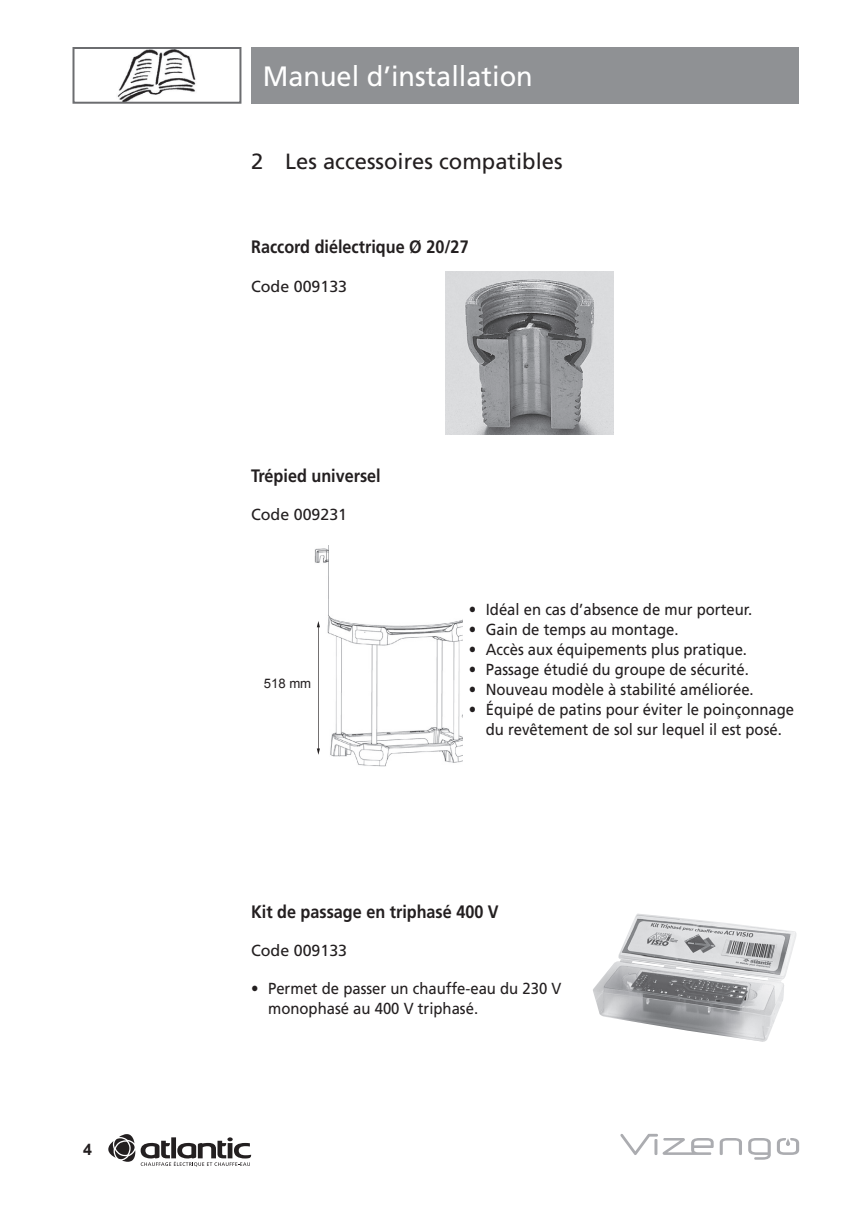
<style>
.page{position:relative;width:868px;height:1208px;background:#fff}
.page>*{position:absolute;margin:0;border:0;box-sizing:border-box;transform-origin:0 0}
.t1{font:28px "Frutiger LT Std";color:#fff}
.t2{font:22px "Frutiger LT Std";color:#231f20}
.t3{font:700 18px "Frutiger LT Std";color:#231f20;scale:.9 1}
.t4{font:16px/20px "Frutiger LT Std";color:#231f20;text-align:center;scale:.93 1}
.t5{font:16px "Frutiger LT Std";color:#231f20}
.t6{font:700 16px "Arial";color:#231f20}
.t7{font:13.2px "Arial";color:#231f20}
</style>
<div class="page">
<div style="left:251px;top:47px;width:548px;height:57px;background:#8f9194"></div>
<svg style="left:141px;top:1137px;width:110px;height:29px"></svg>
<svg style="left:108px;top:1134px;width:27px;height:27px"></svg>
<svg style="left:720px;top:1138px;width:22px;height:17px"></svg>
<svg style="left:748px;top:1138px;width:23px;height:21px"></svg>
<svg style="left:620px;top:1133px;width:94px;height:22px"></svg>
<svg style="left:777px;top:1138px;width:22px;height:17px"></svg>
<img style="left:117px;top:50px;width:79px;height:51px">
<div style="left:72px;top:47px;width:169px;height:57px;border:2px solid #6c6d70"></div>
<img style="left:445px;top:272px;width:169px;height:162px">
<img style="left:314px;top:545px;width:149px;height:221px">
<svg style="left:317px;top:621px;width:3px;height:134px"></svg>
<img style="left:593px;top:913px;width:204px;height:129px">
<p class="t6" style="left:83px;top:1138px;width:10px">4</p>
<h1 class="t1" style="left:263px;top:60px;width:272px">Manuel d’installation</h1>
<h2 class="t2" style="left:251px;top:148px;width:313px">2 Les accessoires compatibles</h2>
<p class="t3" style="left:251px;top:236px;width:243px">Raccord diélectrique Ø 20/27</p>
<p class="t5" style="left:251px;top:277px;width:98px">Code 009133</p>
<p class="t3" style="left:251px;top:465px;width:146px">Trépied universel</p>
<p class="t5" style="left:251px;top:505px;width:98px">Code 009231</p>
<p class="t7" style="left:264px;top:674px;width:49px">518 mm</p>
<p class="t4" style="left:469px;top:599px;width:306px">• Idéal en cas d’absence de mur porteur.</p>
<p class="t4" style="left:469px;top:619px;width:227px">• Gain de temps au montage.</p>
<p class="t4" style="left:469px;top:639px;width:301px">• Accès aux équipements plus pratique.</p>
<p class="t4" style="left:469px;top:659px;width:303px">• Passage étudié du groupe de sécurité.</p>
<p class="t4" style="left:469px;top:679px;width:308px">• Nouveau modèle à stabilité améliorée.</p>
<p class="t4" style="left:469px;top:699px;width:351px">• Équipé de patins pour éviter le poinçonnage du revêtement de sol sur lequel il est posé.</p>
<p class="t3" style="left:251px;top:901px;width:277px">Kit de passage en triphasé 400 V</p>
<p class="t5" style="left:251px;top:941px;width:98px">Code 009133</p>
<p class="t4" style="left:268px;top:979px;width:317px;line-height:19.2px;text-align:left;text-indent:-17px">• Permet de passer un chauffe-eau du 230 V monophasé au 400 V triphasé.</p>
</div>
